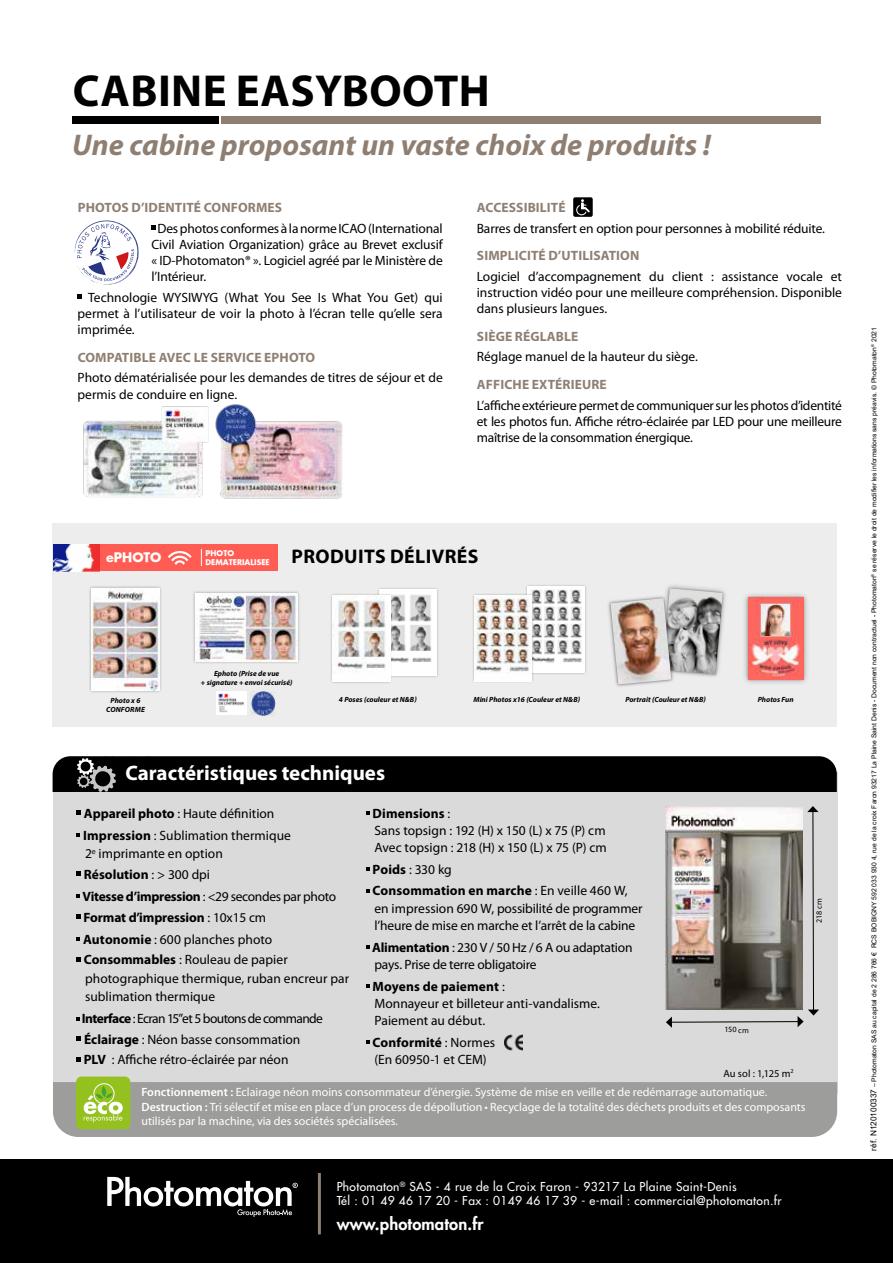
<style>
.page{position:relative;width:893px;height:1263px;background:#fff}
.page>*{position:absolute;margin:0;border:0;box-sizing:border-box;transform-origin:0 0}
.t1{font:700 45px "Myriad Pro";letter-spacing:.01em;color:#000}
.t2{font:italic 700 30px "Myriad Pro";color:#8f7f73}
.t3{font:700 21px "Myriad Pro";color:#fff}
.t4{font:700 19.8px "Myriad Pro";letter-spacing:.02em;color:#000}
.t5{font:800 16.5px "Futura Std";letter-spacing:.01em;color:#fff}
.t6{font:13.5px/16.2px "Myriad Pro";color:#000}
.t7{font:700 13.5px "Myriad Pro";letter-spacing:.01em;color:#8f7f73}
.t8{font:700 13.5px/20.4px "Myriad Pro";letter-spacing:.005em;color:#000}
.t9{font:12.6px "Futura Bold TS2";color:#fff}
.t10{font:12px/14.4px "Myriad Pro";color:#fff}
.t11{font:500 12px/14.4px "Futura Std";letter-spacing:.03em;color:#fff}
.t12{font:10.5px "Myriad Pro";letter-spacing:.01em;color:#000}
.t13{font:8.1px "Myriad Pro";color:#000}
.t14{font:7.65px/9.1px "Futura Bold TS2";color:#fff}
.t15{font:italic 700 7.5px/9px "Myriad Pro";color:#000;text-align:center}
.t16{font:6.75px "Arial";color:#000}
.s1{font-weight:700}
.s2{font-weight:400}
.s3{font-weight:600}
.s4{font-size:8.25px}
</style>
<div class="page">
<div style="left:53px;top:523px;width:784px;height:204px;background:#ededed"></div>
<div style="left:54px;top:544px;width:224px;height:27px;background:#ff5c54"></div>
<img style="left:53px;top:545px;width:46px;height:26px">
<svg style="left:168px;top:551px;width:24px;height:14px"></svg>
<svg style="left:201px;top:549px;width:1px;height:17px"></svg>
<div style="left:377px;top:587px;width:62px;height:91px;background:#000;opacity:.3"></div>
<img style="left:379px;top:589px;width:57px;height:86px">
<div style="left:331px;top:593px;width:62px;height:91px;background:#000;opacity:.3"></div>
<img style="left:333px;top:596px;width:57px;height:86px">
<div style="left:525px;top:584px;width:62px;height:91px;background:#000;opacity:.3"></div>
<img style="left:528px;top:587px;width:57px;height:85px">
<div style="left:472px;top:593px;width:62px;height:91px;background:#000;opacity:.3"></div>
<img style="left:474px;top:595px;width:58px;height:86px">
<svg style="left:608px;top:585px;width:117px;height:102px"></svg>
<img style="left:610px;top:598px;width:61px;height:86px">
<img style="left:250px;top:692px;width:26px;height:23px">
<img style="left:217px;top:692px;width:29px;height:22px">
<div style="left:0;top:1160px;width:893px;height:103px;background:#000"></div>
<div style="left:221px;top:116px;width:600px;height:7px;background:#8f7f73"></div>
<div style="left:72px;top:116px;width:147px;height:7px;background:#000"></div>
<svg style="left:107px;top:1177px;width:191px;height:40px"></svg>
<hr style="left:318px;top:1173px;width:3px;height:61px;background:#8f7f73">
<div style="left:53px;top:772px;width:784px;height:322px;background:#dadada"></div>
<svg style="left:77px;top:810px;width:4px;height:5px"></svg>
<svg style="left:77px;top:833px;width:3px;height:4px"></svg>
<svg style="left:77px;top:871px;width:4px;height:5px"></svg>
<svg style="left:77px;top:894px;width:3px;height:4px"></svg>
<svg style="left:77px;top:914px;width:4px;height:5px"></svg>
<svg style="left:77px;top:937px;width:3px;height:4px"></svg>
<svg style="left:77px;top:957px;width:4px;height:4px"></svg>
<svg style="left:77px;top:1036px;width:4px;height:5px"></svg>
<svg style="left:77px;top:1057px;width:4px;height:4px"></svg>
<svg style="left:366px;top:811px;width:4px;height:4px"></svg>
<svg style="left:366px;top:867px;width:4px;height:4px"></svg>
<svg style="left:366px;top:889px;width:4px;height:3px"></svg>
<svg style="left:366px;top:945px;width:4px;height:4px"></svg>
<svg style="left:366px;top:984px;width:4px;height:4px"></svg>
<svg style="left:366px;top:1040px;width:4px;height:4px"></svg>
<img style="left:504px;top:1034px;width:19px;height:17px">
<div style="left:76px;top:1076px;width:54px;height:53px;background:#95c11f;border-radius:5px"></div>
<div style="left:53px;top:1082px;width:784px;height:55px;background:#9d9d9c"></div>
<div style="left:94px;top:1083px;width:20px;height:21px;border:1px solid #fff;border-radius:50%"></div>
<div style="left:53px;top:756px;width:784px;height:36px;background:#000"></div>
<svg style="left:666px;top:806px;width:153px;height:222px"></svg>
<img style="left:666px;top:806px;width:137px;height:203px">
<svg style="left:151px;top:225px;width:5px;height:5px"></svg>
<svg style="left:78px;top:294px;width:4px;height:5px"></svg>
<div style="left:573px;top:197px;width:20px;height:20px;background:#000;border-radius:2px"></div>
<svg style="left:576px;top:199px;width:14px;height:16px"></svg>
<svg style="left:74px;top:220px;width:65px;height:65px"></svg>
<img style="left:83px;top:404px;width:260px;height:95px">
<div style="left:89px;top:585px;width:73px;height:108px;background:#d4d4d4"></div>
<img style="left:91px;top:588px;width:69px;height:103px">
<img style="left:105px;top:591px;width:41px;height:9px">
<div style="left:741px;top:591px;width:69px;height:95px;background:#000;opacity:.3"></div>
<img style="left:748px;top:598px;width:55px;height:81px">
<img style="left:762px;top:605px;width:28px;height:31px">
<div style="left:193px;top:590px;width:108px;height:74px;background:#000;opacity:.3"></div>
<img style="left:195px;top:593px;width:103px;height:68px">
<img style="left:224px;top:649px;width:21px;height:4px">
<h1 class="t1" style="left:73px;top:62px;width:419px">CABINE EASYBOOTH</h1>
<h2 class="t2" style="left:72px;top:125px;width:640px">Une cabine proposant un vaste choix de produits !</h2>
<p class="t7" style="left:78px;top:199px;width:206px">PHOTOS D’IDENTITÉ CONFORMES</p>
<p class="t6" style="left:151px;top:220px;width:293px;text-align:justify;text-indent:6px">Des photos conformes à la norme ICAO (International Civil Aviation Organization) grâce au Brevet exclusif « ID-Photomaton® ». Logiciel agréé par le Ministère de l’Intérieur.</p>
<p class="t6" style="left:78px;top:289px;width:367px;text-align:justify;text-indent:11px">Technologie WYSIWYG (What You See Is What You Get) qui permet à l’utilisateur de voir la photo à l’écran telle qu’elle sera imprimée.</p>
<p class="t7" style="left:78px;top:348px;width:239px">COMPATIBLE AVEC LE SERVICE EPHOTO</p>
<p class="t6" style="left:78px;top:369px;width:367px">Photo dématérialisée pour les demandes de titres de séjour et de permis de conduire en ligne.</p>
<p class="t7" style="left:477px;top:199px;width:90px">ACCESSIBILITÉ</p>
<p class="t6" style="left:477px;top:220px;width:350px">Barres de transfert en option pour personnes à mobilité réduite.</p>
<p class="t7" style="left:477px;top:247px;width:164px">SIMPLICITÉ D’UTILISATION</p>
<p class="t6" style="left:477px;top:268px;width:367px;text-align:justify">Logiciel d’accompagnement du client : assistance vocale et instruction vidéo pour une meilleure compréhension. Disponible dans plusieurs langues.</p>
<p class="t7" style="left:477px;top:328px;width:103px">SIÈGE RÉGLABLE</p>
<p class="t6" style="left:477px;top:349px;width:223px">Réglage manuel de la hauteur du siège.</p>
<p class="t7" style="left:477px;top:376px;width:131px">AFFICHE EXTÉRIEURE</p>
<p class="t6" style="left:477px;top:397px;width:367px;text-align:justify">L’affiche extérieure permet de communiquer sur les photos d’identité et les photos fun. Affiche rétro-éclairée par LED pour une meilleure maîtrise de la consommation énergique.</p>
<p class="t9" style="left:106px;top:549px;width:57px">ePHOTO</p>
<p class="t14" style="left:206px;top:548px;width:66px">PHOTO<br>DÉMATÉRIALISÉE</p>
<h3 class="t4" style="left:292px;top:543px;width:188px">PRODUITS DÉLIVRÉS</h3>
<p class="t15" style="left:106px;top:696px;width:40px">Photo x 6<br>CONFORME</p>
<p class="t15" style="left:201px;top:668px;width:93px">Ephoto (Prise de vue<br>+ signature + envoi sécurisé)</p>
<p class="t15" style="left:339px;top:695px;width:79px">4 Poses (couleur et N&amp;B)</p>
<p class="t15" style="left:473px;top:695px;width:108px">Mini Photos x16 (Couleur et N&amp;B)</p>
<p class="t15" style="left:625px;top:695px;width:82px">Portrait (Couleur et N&amp;B)</p>
<p class="t15" style="left:758px;top:695px;width:37px">Photos Fun</p>
<h3 class="t3" style="left:125px;top:759px;width:261px">Caractéristiques techniques</h3>
<p class="t6" style="left:83px;top:802px;width:209px;line-height:22.5px"><span class="s1">Appareil photo</span> : Haute définition<br><span class="s1">Impression</span> : Sublimation thermique</p>
<p class="t6" style="left:84px;top:843px;width:141px;line-height:20.4px">2<sup>e</sup> imprimante en option<br><span class="s1">Résolution</span> : &gt; 300 dpi</p>
<p class="t8" style="left:82px;top:886px;width:255px">Vitesse d’impression <span class="s2">: &lt;29 secondes par photo<br></span>Format d’impression <span class="s2">: 10x15 cm</span></p>
<p class="t6" style="left:83px;top:929px;width:206px;line-height:20.4px"><span class="s1">Autonomie</span> : 600 planches photo<br><span class="s1">Consommables</span> : Rouleau de papier</p>
<p class="t6" style="left:85px;top:969px;width:266px;line-height:18.3px">photographique thermique, ruban encreur par sublimation thermique</p>
<p class="t6" style="left:82px;top:1008px;width:243px;line-height:20.4px"><span class="s1">Interface</span> : Ecran 15’’et 5 boutons de commande<br><span class="s1">Éclairage</span> : Néon basse consommation<br><span class="s1">PLV</span> : Affiche rétro-éclairée par néon</p>
<p class="t6" style="left:373px;top:804px;width:236px;line-height:17.2px"><span class="s1">Dimensions</span> :<br>Sans topsign : 192 (H) x 150 (L) x 75 (P) cm<br>Avec topsign : 218 (H) x 150 (L) x 75 (P) cm</p>
<p class="t8" style="left:373px;top:858px;width:257px;line-height:21.6px">Poids <span class="s2">: 330 kg<br></span>Consommation en marche <span class="s2">: En veille 460 W,</span></p>
<p class="t6" style="left:374px;top:899px;width:270px;line-height:17.2px">en impression 690 W, possibilité de programmer l’heure de mise en marche et l’arrêt de la cabine</p>
<p class="t6" style="left:372px;top:938px;width:262px;line-height:17.2px"><span class="s1">Alimentation</span> : 230 V / 50 Hz / 6 A ou adaptation pays. Prise de terre obligatoire</p>
<p class="t6" style="left:372px;top:977px;width:229px;line-height:17.2px"><span class="s1">Moyens de paiement</span> :<br>Monnayeur et billeteur anti-vandalisme.<br>Paiement au début.</p>
<p class="t6" style="left:373px;top:1033px;width:124px;line-height:17.2px"><span class="s1">Conformité</span> : Normes (En 60950-1 et CEM)</p>
<p class="t13" style="left:724px;top:1024px;width:26px;rotate:1deg">150 cm</p>
<p class="t12" style="left:723px;top:1066px;width:72px">Au sol : 1,125 m<sup>2</sup></p>
<p class="t10" style="left:142px;top:1085px;width:666px"><span class="s3">Fonctionnement :</span> Eclairage néon moins consommateur d’énergie. Système de mise en veille et de redémarrage automatique.<br><span class="s3">Destruction :</span> Tri sélectif et mise en place d’un process de dépollution • Recyclage de la totalité des déchets produits et des composants utilisés par la machine, via des sociétés spécialisées.</p>
<p class="t13" style="left:814px;top:923px;width:26px;rotate:-90deg">218 cm</p>
<p class="t11" style="left:337px;top:1179px;width:447px">Photomaton<sup>®</sup> SAS - 4 rue de la Croix Faron - 93217 La Plaine Saint-Denis<br>Tél : 01 49 46 17 20 - Fax : 0149 46 17 39 - e-mail : commercial@photomaton.fr</p>
<p class="t5" style="left:337px;top:1213px;width:148px">www.photomaton.fr</p>
<p class="t16" style="left:869px;top:1150px;width:825px;rotate:-90deg"><span class="s4">réf. N120100337</span> – Photomaton SAS au capital de 2 286 766 € RCS BOBIGNY 592 033 930 4, rue de la croix Faron 93217 La Plaine Saint Denis - Document non contractuel - Photomaton<sup>®</sup> se réserve le droit de modifier les informations sans préavis. © Photomaton<sup>®</sup> 2021</p>
</div>
